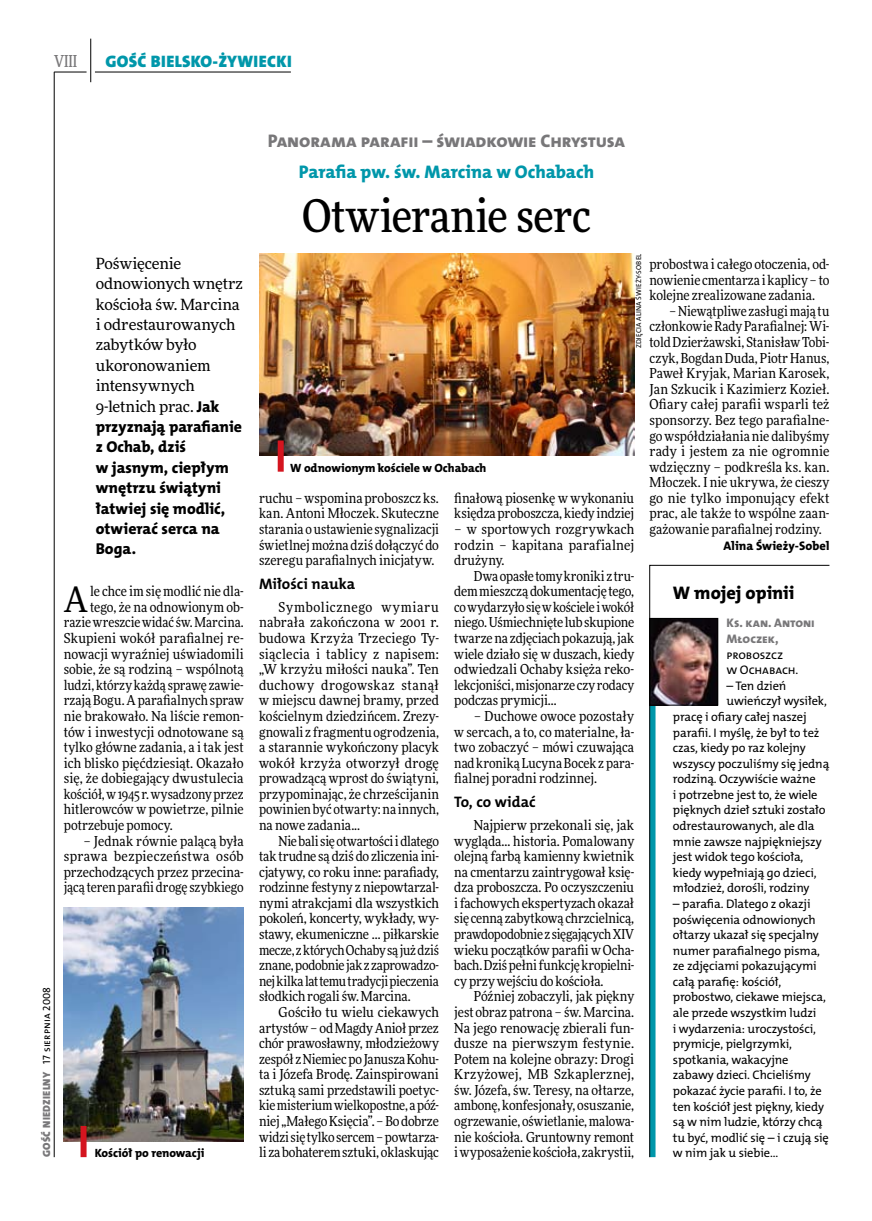
<style>
.page{position:relative;width:872px;height:1221px;background:#fff}
.page>*{position:absolute;margin:0;border:0;box-sizing:border-box;transform-origin:0 0}
.t1{font:500 45px "Freeday Narrow";letter-spacing:-.015em;color:#000}
.t2{font:35.25px "Freeday Narrow News";color:#000}
.t3{font:18.3px "The Mix HP8 Ex Bld";letter-spacing:-.01em;color:#787779}
.t4{font:18.3px "The Mix HP8 Ex Bld";letter-spacing:-.005em;color:#0097aa}
.t5{font:18.3px "The Mix HP8 Ex Bld";letter-spacing:.02em;color:#000}
.t6{font:16.65px "The Mix HP9 Blk";letter-spacing:.02em;color:#0097aa}
.t7{font:500 16.5px "Freeday Narrow";color:#787779;scale:.9 1}
.t8{font:15.75px/20.4px "The Mix HP8 Ex Bld";letter-spacing:.01em;color:#000}
.t9{font:15.45px/20.4px "Freeday News";letter-spacing:-.01em;color:#000}
.t10{font:15.3px "The Mix HP7 Bld";color:#000}
.t11{font:13.8px/15.6px "Freeday Narrow News";color:#000;text-align:justify}
.t12{font:12.45px/15.6px "The Mix HP5 Plain";letter-spacing:-.01em;color:#000}
.t13{font:12.45px/15.6px "The Mix HP8 Ex Bld";letter-spacing:-.005em;color:#787779}
.t14{font:12.45px "The Mix HP8 Ex Bld";letter-spacing:.01em;color:#000}
.t15{font:12px "The Mix HP8 Ex Bld";letter-spacing:-.005em;color:#000}
.t16{font:10.5px "The Mix HP9 Blk";letter-spacing:.025em;color:#787779}
.t17{font:7.2px "The Mix HP5 Plain";letter-spacing:.015em;color:#000}
.s1{font-family:"The Mix HP8 Ex Bld";font-size:15.75px}
.s2{font-family:"The Mix HP5 Plain";color:#000}
</style>
<div class="page">
<hr style="left:54px;top:72px;width:1px;height:1085px;background:#000">
<hr style="left:90px;top:39px;width:1px;height:43px;background:#000">
<hr style="left:54px;top:72px;width:33px;height:1px;background:#000">
<hr style="left:95px;top:72px;width:196px;height:1px;background:#000">
<img style="left:259px;top:253px;width:375px;height:202px">
<div style="left:278px;top:440px;width:6px;height:31px;background:#d4151f"></div>
<img style="left:64px;top:907px;width:180px;height:234px">
<div style="left:81px;top:1125px;width:6px;height:31px;background:#d4151f"></div>
<svg style="left:649px;top:565px;width:181px;height:592px"></svg>
<p class="t7" style="left:54px;top:50px;width:27px">VIII</p>
<p class="t6" style="left:105px;top:50px;width:188px">GOŚĆ BIELSKO-ŻYWIECKI</p>
<p class="t9" style="left:96px;top:253px;width:149px">Poświęcenie odnowionych wnętrz kościoła św. Marcina i odrestaurowanych zabytków było ukoronowaniem intensywnych<br>9-letnich prac. <span class="s1">Jak</span></p>
<p class="t8" style="left:96px;top:416px;width:148px">przyznają parafianie z Ochab, dziś<br>w jasnym, ciepłym wnętrzu świątyni łatwiej się modlić, otwierać serca na<br>Boga.</p>
<h2 class="t2" style="left:64px;top:577px;width:26px">A</h2>
<p class="t11" style="left:90px;top:583px;width:155px">le chce im się modlić nie dla-</p>
<p class="t11" style="left:90px;top:599px;width:155px">tego, że na odnowionym ob-</p>
<p class="t11" style="left:64px;top:614px;width:181px">razie wreszcie widać św. Marcina.</p>
<p class="t11" style="left:64px;top:630px;width:181px">Skupieni wokół parafialnej re-</p>
<p class="t11" style="left:64px;top:645px;width:181px">nowacji wyraźniej uświadomili</p>
<p class="t11" style="left:64px;top:661px;width:181px">sobie, że są rodziną – wspólnotą</p>
<p class="t11" style="left:64px;top:677px;width:181px">ludzi, którzy każdą sprawę zawie-</p>
<p class="t11" style="left:64px;top:692px;width:181px">rzają Bogu. Aparafialnych spraw</p>
<p class="t11" style="left:64px;top:708px;width:181px">nie brakowało. Na liście remon-</p>
<p class="t11" style="left:64px;top:723px;width:181px">tów i inwestycji odnotowane są</p>
<p class="t11" style="left:64px;top:739px;width:181px">tylko główne zadania, a i tak jest</p>
<p class="t11" style="left:64px;top:754px;width:181px">ich blisko pięćdziesiąt. Okazało</p>
<p class="t11" style="left:64px;top:770px;width:181px">się, że dobiegający dwustulecia</p>
<p class="t11" style="left:64px;top:786px;width:181px">kościół, w1945 r. wysadzony przez</p>
<p class="t11" style="left:64px;top:801px;width:181px">hitlerowców w powietrze, pilnie</p>
<p class="t11" style="left:64px;top:817px;width:111px">potrzebuje pomocy.</p>
<p class="t11" style="left:64px;top:832px;width:181px;text-indent:20px">– Jednak równie palącą była sprawa bezpieczeństwa osób przechodzących przez przecina&shy;jącą teren parafii drogę szybkiego</p>
<p class="t16" style="left:40px;top:1156px;width:172px;rotate:-90deg">GOŚĆ NIEDZIELNY <span class="s2">17 sierpnia 2008</span></p>
<p class="t15" style="left:95px;top:1145px;width:111px">Kościół po renowacji</p>
<h3 class="t3" style="left:268px;top:129px;width:359px">Panorama parafii – świadkowie Chrystusa</h3>
<h3 class="t4" style="left:299px;top:160px;width:297px">Parafia pw. św. Marcina w Ochabach</h3>
<h1 class="t1" style="left:302px;top:188px;width:290px">Otwieranie serc</h1>
<p class="t17" style="left:634px;top:348px;width:96px;rotate:-90deg">zdj ęcia Alina Świeży-Sobel</p>
<p class="t11" style="left:649px;top:256px;width:181px">probostwa i całego otoczenia, od&shy;nowienie cmentarza i kaplicy – to kolejne zrealizowane zadania.</p>
<p class="t11" style="left:649px;top:303px;width:181px;text-indent:20px">– Niewątpliwe zasługi mają tu członkowie Rady Parafialnej: Wi&shy;told Dzierżawski, Stanisław Tobi&shy;czyk, Bogdan Duda, Piotr Hanus, Paweł Kryjak, Marian Karosek, Jan Szkucik i Kazimierz Kozieł.<br>Ofiary całej parafii wsparli też sponsorzy. Bez tego parafialne&shy;go współdziałania nie dalibyśmy rady i jestem za nie ogromnie wdzięczny – podkreśla ks. kan.<br>Młoczek. I nie ukrywa, że cieszy go nie tylko imponujący efekt prac, ale także to wspólne zaan&shy;gażowanie parafialnej rodziny.</p>
<p class="t14" style="left:723px;top:537px;width:107px">Alina Świeży-Sobel</p>
<p class="t15" style="left:290px;top:460px;width:198px">W odnowionym kościele w Ochabach</p>
<p class="t11" style="left:259px;top:490px;width:181px">ruchu – wspomina proboszcz ks. kan. Antoni Młoczek. Skuteczne starania oustawienie sygnalizacji świetlnej można dziś dołączyć do szeregu parafialnych inicjatyw.</p>
<p class="t10" style="left:259px;top:574px;width:98px">Miłości nauka</p>
<p class="t11" style="left:259px;top:599px;width:181px;text-indent:20px">Symbolicznego wymiaru nabrała zakończona w 2001 r. budowa Krzyża Trzeciego Ty&shy;siąclecia i tablicy z napisem: „W krzyżu miłości nauka”. Ten duchowy drogowskaz stanął w miejscu dawnej bramy, przed kościelnym dziedzińcem. Zrezy&shy;gnowali z fragmentu ogrodzenia, a starannie wykończony placyk wokół krzyża otworzył drogę prowadzącą wprost do świątyni, przypominając, że chrześcijanin powinien być otwarty: na innych, na nowe zadania...</p>
<p class="t11" style="left:259px;top:832px;width:181px;text-indent:20px">Nie bali się otwartości idlatego tak trudne są dziś do zliczenia ini&shy;cjatywy, co roku inne: parafiady, rodzinne festyny z niepowtarzal&shy;nymi atrakcjami dla wszystkich pokoleń, koncerty, wykłady, wy&shy;stawy, ekumeniczne … piłkarskie mecze, zktórych Ochaby są już dziś znane, podobnie jak zzaprowadzo&shy;nej kilka lat temu tradycji pieczenia słodkich rogali św. Marcina.</p>
<p class="t11" style="left:259px;top:1004px;width:181px;text-indent:20px">Gościło tu wielu ciekawych artystów – od Magdy Anioł przez chór prawosławny, młodzieżowy zespół zNiemiec po Janusza Kohu&shy;ta i Józefa Brodę. Zainspirowani sztuką sami przedstawili poetyc&shy;kie misterium wielkopostne, apóź&shy;niej „Małego Księcia”. – Bo dobrze widzi się tylko sercem – powtarza&shy;li za bohaterem sztuki, oklaskując</p>
<p class="t11" style="left:454px;top:490px;width:181px">finałową piosenkę w wykonaniu księdza proboszcza, kiedy indziej</p>
<p class="t11" style="left:454px;top:521px;width:181px">– w sportowych rozgrywkach rodzin – kapitana parafialnej drużyny.</p>
<p class="t11" style="left:454px;top:568px;width:181px;text-indent:20px">Dwa opasłe tomy kroniki z tru&shy;dem mieszczą dokumentację tego, co wydarzyło się wkościele iwokół niego. Uśmiechnięte lub skupione twarze na zdjęciach pokazują, jak wiele działo się w duszach, kiedy odwiedzali Ochaby księża reko&shy;lekcjoniści, misjonarze czy rodacy podczas prymicji…</p>
<p class="t11" style="left:454px;top:708px;width:181px;text-indent:20px">– Duchowe owoce pozostały w sercach, a to, co materialne, ła&shy;two zobaczyć – mówi czuwająca nad kroniką Lucyna Bocek z para&shy;fialnej poradni rodzinnej.</p>
<p class="t10" style="left:454px;top:792px;width:83px">To, co widać</p>
<p class="t11" style="left:454px;top:817px;width:181px;text-indent:20px">Najpierw przekonali się, jak wygląda… historia. Pomalowany olejną farbą kamienny kwietnik na cmentarzu zaintrygował księ&shy;dza proboszcza. Po oczyszczeniu ifachowych ekspertyzach okazał się cenną zabytkową chrzcielnicą, prawdopodobnie zsięgających XIV wieku początków parafii w Ocha&shy;bach. Dziś pełni funkcję kropielni&shy;cy przy wejściu do kościoła.</p>
<p class="t11" style="left:454px;top:988px;width:181px;text-indent:20px">Później zobaczyli, jak piękny jest obraz patrona – św. Marcina.<br>Na jego renowację zbierali fun&shy;dusze na pierwszym festynie.<br>Potem na kolejne obrazy: Drogi Krzyżowej, MB Szkaplerznej, św. Józefa, św. Teresy, na ołtarze, ambonę, konfesjonały, osuszanie, ogrzewanie, oświetlanie, malowa&shy;nie kościoła. Gruntowny remont iwyposażenie kościoła, zakrystii,</p>
<h3 class="t5" style="left:673px;top:580px;width:122px">W mojej opinii</h3>
<p class="t13" style="left:726px;top:615px;width:90px">Ks. kan. Antoni<br>Młoczek,</p>
<p class="t12" style="left:726px;top:646px;width:73px">proboszcz<br>w Ochabach.</p>
<p class="t12" style="left:726px;top:678px;width:61px">– Ten dzień</p>
<p class="t12" style="left:726px;top:693px;width:102px">uwieńczył wysiłek,</p>
<p class="t12" style="left:673px;top:709px;width:135px">pracę i ofiary całej naszej</p>
<p class="t12" style="left:673px;top:724px;width:148px">parafii. I myślę, że był to też</p>
<p class="t12" style="left:673px;top:740px;width:135px">czas, kiedy po raz kolejny</p>
<p class="t12" style="left:673px;top:755px;width:158px">wszyscy poczuliśmy się jedną</p>
<p class="t12" style="left:673px;top:771px;width:144px">rodziną. Oczywiście ważne</p>
<p class="t12" style="left:673px;top:787px;width:146px">i potrzebne jest to, że wiele</p>
<p class="t12" style="left:673px;top:802px;width:154px">pięknych dzieł sztuki zostało</p>
<p class="t12" style="left:673px;top:818px;width:143px">odrestaurowanych, ale dla</p>
<p class="t12" style="left:673px;top:833px;width:151px">mnie zawsze najpiękniejszy</p>
<p class="t12" style="left:673px;top:849px;width:132px">jest widok tego kościoła,</p>
<p class="t12" style="left:673px;top:864px;width:145px">kiedy wypełniają go dzieci,</p>
<p class="t12" style="left:673px;top:880px;width:138px">młodzież, dorośli, rodziny</p>
<p class="t12" style="left:673px;top:896px;width:157px">– parafia. Dlatego z okazji poświęcenia odnowionych ołtarzy ukazał się specjalny numer parafialnego pisma, ze zdjęciami pokazującymi całą parafię: kościół, probostwo, ciekawe miejsca, ale przede wszystkim ludzi<br>i wydarzenia: uroczystości, prymicje, pielgrzymki, spotkania, wakacyjne zabawy dzieci. Chcieliśmy pokazać życie parafii. I to, że ten kościół jest piękny, kiedy są w nim ludzie, którzy chcą tu być, modlić się – i czują się w nim jak u siebie...</p>
</div>
